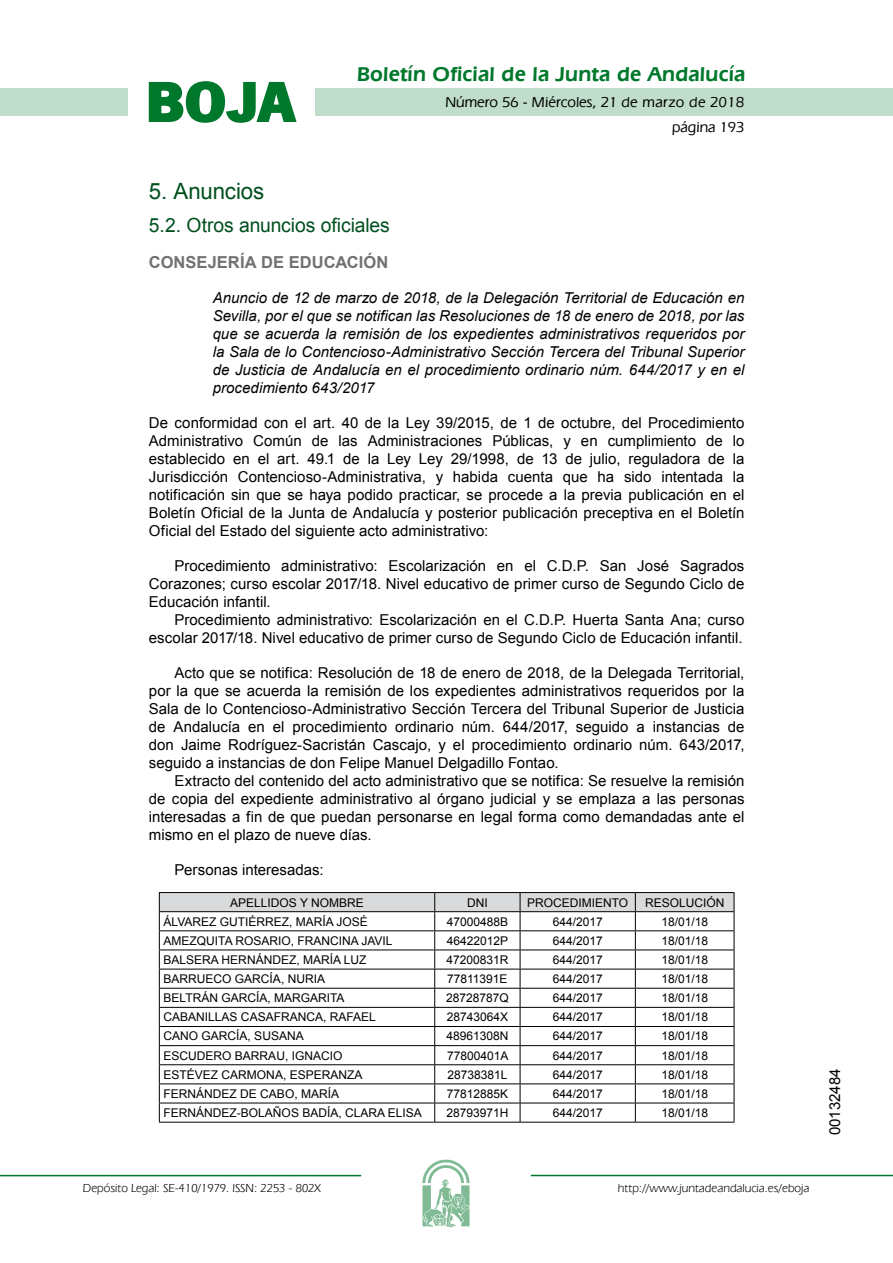
<style>
.page{position:relative;width:893px;height:1263px;background:#fff}
.page>*{position:absolute;margin:0;border:0;box-sizing:border-box;transform-origin:0 0}
.t1{font:700 57.75px "News Got T";color:#00782c;scale:1.14 1}
.t2{font:22.5px "Arial";letter-spacing:-.005em;color:#00501f}
.t3{font:600 21px "Eras IT Cby BT";letter-spacing:.01em;color:#00782c}
.t4{font:19.5px "Arial";letter-spacing:-.005em;color:#00501f}
.t5{font:700 16.5px "Arial";letter-spacing:.005em;color:#707173}
.t6{font:15px/18px "Arial";color:#000;text-align:justify}
.t7{font:italic 15px/18px "Arial";color:#000;text-align:justify}
.t8{font:500 15px/24.5px "Eras IT Cby BT";color:#000;text-align:right}
.t9{font:12px "Arial";color:#000}
.t10{font:12px "Eras IT Cby BT";color:#000}
</style>
<div class="page">
<div style="left:315px;top:88px;width:577px;height:28px;background:#bfddca"></div>
<div style="left:0;top:88px;width:128px;height:28px;background:#bfddca"></div>
<hr style="left:0;top:1175px;width:361px;height:1px;background:#00782c">
<svg style="left:422px;top:1159px;width:47px;height:68px"></svg>
<hr style="left:531px;top:1175px;width:361px;height:1px;background:#00782c">
<svg style="left:148px;top:81px;width:149px;height:42px"></svg>
<hr style="left:159px;top:892px;width:276px;height:1px;background:#000">
<hr style="left:435px;top:892px;width:85px;height:1px;background:#000">
<hr style="left:520px;top:892px;width:115px;height:1px;background:#000">
<hr style="left:635px;top:892px;width:99px;height:1px;background:#000">
<svg style="left:159px;top:893px;width:575px;height:229px"></svg>
<hr style="left:159px;top:1122px;width:276px;height:1px;background:#000">
<hr style="left:435px;top:1122px;width:85px;height:1px;background:#000">
<hr style="left:520px;top:1122px;width:115px;height:1px;background:#000">
<hr style="left:635px;top:1122px;width:99px;height:1px;background:#000">
<h1 class="t1" style="left:145px;top:68px;width:133px">BOJA</h1>
<h3 class="t3" style="left:357px;top:62px;width:390px">Boletín Oficial de la Junta de Andalucía</h3>
<p class="t8" style="left:445px;top:90px;width:300px">Número 56 - Miércoles, 21 de marzo de 2018 página 193</p>
<h2 class="t2" style="left:149px;top:177px;width:117px">5. Anuncios</h2>
<h3 class="t4" style="left:149px;top:212px;width:242px">5.2. Otros anuncios oficiales</h3>
<p class="t5" style="left:149px;top:251px;width:241px">CONSEJERÍA DE EDUCACIÓN</p>
<p class="t7" style="left:213px;top:289px;width:533px">Anuncio de 12 de marzo de 2018, de la Delegación Territorial de Educación en Sevilla, por el que se notifican las Resoluciones de 18 de enero de 2018, por las que se acuerda la remisión de los expedientes administrativos requeridos por la Sala de lo Contencioso-Administrativo Sección Tercera del Tribunal Superior de Justicia de Andalucía en el procedimiento ordinario núm. 644/2017 y en el procedimiento 643/2017</p>
<p class="t6" style="left:149px;top:414px;width:597px">De conformidad con el art. 40 de la Ley 39/2015, de 1 de octubre, del Procedimiento Administrativo Común de las Administraciones Públicas, y en cumplimiento de lo establecido en el art. 49.1 de la Ley Ley 29/1998, de 13 de julio, reguladora de la Jurisdicción Contencioso-Administrativa, y habida cuenta que ha sido intentada la notificación sin que se haya podido practicar, se procede a la previa publicación en el Boletín Oficial de la Junta de Andalucía y posterior publicación preceptiva en el Boletín Oficial del Estado del siguiente acto administrativo:</p>
<p class="t6" style="left:149px;top:557px;width:597px;text-indent:26px">Procedimiento administrativo: Escolarización en el C.D.P. San José Sagrados Corazones; curso escolar 2017/18. Nivel educativo de primer curso de Segundo Ciclo de Educación infantil.</p>
<p class="t6" style="left:149px;top:611px;width:597px;text-align:right">Procedimiento administrativo: Escolarización en el C.D.P. Huerta Santa Ana; curso escolar 2017/18. Nivel educativo de primer curso de Segundo Ciclo de Educación infantil.</p>
<p class="t6" style="left:149px;top:664px;width:597px;text-indent:26px">Acto que se notifica: Resolución de 18 de enero de 2018, de la Delegada Territorial, por la que se acuerda la remisión de los expedientes administrativos requeridos por la Sala de lo Contencioso-Administrativo Sección Tercera del Tribunal Superior de Justicia de Andalucía en el procedimiento ordinario núm. 644/2017, seguido a instancias de don Jaime Rodríguez-Sacristán Cascajo, y el procedimiento ordinario núm. 643/2017, seguido a instancias de don Felipe Manuel Delgadillo Fontao.</p>
<p class="t6" style="left:149px;top:772px;width:597px;text-indent:26px">Extracto del contenido del acto administrativo que se notifica: Se resuelve la remisión de copia del expediente administrativo al órgano judicial y se emplaza a las personas interesadas a fin de que puedan personarse en legal forma como demandadas ante el mismo en el plazo de nueve días.</p>
<p class="t6" style="left:174px;top:861px;width:151px">Personas interesadas:</p>
<p class="t9" style="left:230px;top:894px;width:135px">APELLIDOS Y NOMBRE</p>
<p class="t9" style="left:467px;top:894px;width:22px">DNI</p>
<p class="t9" style="left:527px;top:894px;width:103px">PROCEDIMIENTO</p>
<p class="t9" style="left:645px;top:894px;width:81px">RESOLUCIÓN</p>
<p class="t9" style="left:163px;top:914px;width:206px">ÁLVAREZ GUTIÉRREZ, MARÍA JOSÉ</p>
<p class="t9" style="left:446px;top:914px;width:63px">47000488B</p>
<p class="t9" style="left:552px;top:914px;width:52px">644/2017</p>
<p class="t9" style="left:661px;top:914px;width:48px">18/01/18</p>
<p class="t9" style="left:163px;top:933px;width:230px">AMEZQUITA ROSARIO, FRANCINA JAVIL</p>
<p class="t9" style="left:447px;top:933px;width:63px">46422012P</p>
<p class="t9" style="left:552px;top:933px;width:52px">644/2017</p>
<p class="t9" style="left:661px;top:933px;width:48px">18/01/18</p>
<p class="t9" style="left:163px;top:952px;width:204px">BALSERA HERNÁNDEZ, MARÍA LUZ</p>
<p class="t9" style="left:446px;top:952px;width:64px">47200831R</p>
<p class="t9" style="left:552px;top:952px;width:52px">644/2017</p>
<p class="t9" style="left:661px;top:952px;width:48px">18/01/18</p>
<p class="t9" style="left:163px;top:971px;width:163px">BARRUECO GARCÍA, NURIA</p>
<p class="t9" style="left:447px;top:971px;width:62px">77811391E</p>
<p class="t9" style="left:552px;top:971px;width:52px">644/2017</p>
<p class="t9" style="left:661px;top:971px;width:48px">18/01/18</p>
<p class="t9" style="left:163px;top:990px;width:182px">BELTRÁN GARCÍA, MARGARITA</p>
<p class="t9" style="left:446px;top:990px;width:64px">28728787Q</p>
<p class="t9" style="left:552px;top:990px;width:52px">644/2017</p>
<p class="t9" style="left:661px;top:990px;width:48px">18/01/18</p>
<p class="t9" style="left:163px;top:1009px;width:214px">CABANILLAS CASAFRANCA, RAFAEL</p>
<p class="t9" style="left:446px;top:1009px;width:63px">28743064X</p>
<p class="t9" style="left:552px;top:1009px;width:52px">644/2017</p>
<p class="t9" style="left:661px;top:1009px;width:48px">18/01/18</p>
<p class="t9" style="left:163px;top:1028px;width:142px">CANO GARCÍA, SUSANA</p>
<p class="t9" style="left:446px;top:1028px;width:64px">48961308N</p>
<p class="t9" style="left:552px;top:1028px;width:52px">644/2017</p>
<p class="t9" style="left:661px;top:1028px;width:48px">18/01/18</p>
<p class="t9" style="left:163px;top:1048px;width:180px">ESCUDERO BARRAU, IGNACIO</p>
<p class="t9" style="left:447px;top:1048px;width:63px">77800401A</p>
<p class="t9" style="left:552px;top:1048px;width:52px">644/2017</p>
<p class="t9" style="left:661px;top:1048px;width:48px">18/01/18</p>
<p class="t9" style="left:163px;top:1067px;width:200px">ESTÉVEZ CARMONA, ESPERANZA</p>
<p class="t9" style="left:447px;top:1067px;width:62px">28738381L</p>
<p class="t9" style="left:552px;top:1067px;width:52px">644/2017</p>
<p class="t9" style="left:661px;top:1067px;width:48px">18/01/18</p>
<p class="t9" style="left:163px;top:1086px;width:177px">FERNÁNDEZ DE CABO, MARÍA</p>
<p class="t9" style="left:446px;top:1086px;width:63px">77812885K</p>
<p class="t9" style="left:552px;top:1086px;width:52px">644/2017</p>
<p class="t9" style="left:661px;top:1086px;width:48px">18/01/18</p>
<p class="t9" style="left:163px;top:1105px;width:260px">FERNÁNDEZ-BOLAÑOS BADÍA, CLARA ELISA</p>
<p class="t9" style="left:446px;top:1105px;width:64px">28793971H</p>
<p class="t9" style="left:552px;top:1105px;width:52px">644/2017</p>
<p class="t9" style="left:661px;top:1105px;width:48px">18/01/18</p>
<p class="t10" style="left:83px;top:1181px;width:239px">Depósito Legal: SE-410/1979. ISSN: 2253 - 802X</p>
<p class="t10" style="left:618px;top:1181px;width:193px">http://www.juntadeandalucia.es/eboja</p>
<p class="t6" style="left:826px;top:1135px;width:68px;rotate:-90deg">00132484</p>
</div>
